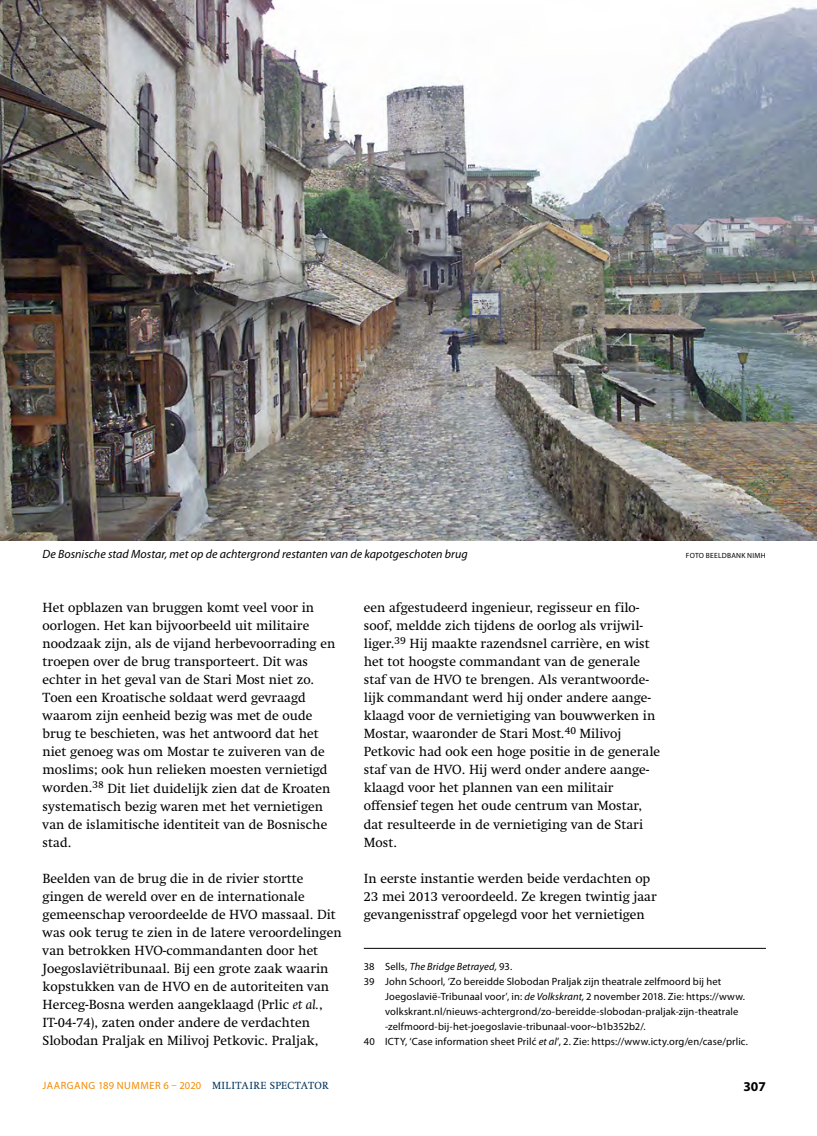
<style>
.page{position:relative;width:817px;height:1136px;background:#fff}
.page>*{position:absolute;margin:0;border:0;box-sizing:border-box;transform-origin:0 0}
.t1{font:13.5px/18px "Swift LT Std";color:#000}
.t2{font:700 13.5px "Myriad Pro";color:#000}
.t3{font:italic 12px "Myriad Pro";letter-spacing:.005em;color:#000}
.t4{font:10.5px "Myriad Pro";letter-spacing:.015em;color:#000}
.t5{font:10.5px "Myriad Pro";letter-spacing:.045em;color:#f38a00}
.t6{font:italic 10.5px "Myriad Pro";letter-spacing:.01em;color:#000}
.t7{font:7.5px "Myriad Pro";letter-spacing:.035em;color:#000}
.s1{font-style:italic}
.s2{font-style:normal}
.s3{font-family:"Swift LT Std";color:#00355f}
</style>
<div class="page">
<img style="left:0;top:0;width:816px;height:540px">
<hr style="left:364px;top:947px;width:401px;height:1px;background:#000">
<p class="t3" style="left:43px;top:547px;width:426px">De Bosnische stad Mostar, met op de achtergrond restanten van de kapotgeschoten brug</p>
<p class="t7" style="left:685px;top:551px;width:81px">FOTO BEELDBANK NIMH</p>
<p class="t1" style="left:43px;top:599px;width:294px">Het opblazen van bruggen komt veel voor in oorlogen. Het kan bijvoorbeeld uit militaire noodzaak zijn, als de vijand herbevoorrading en troepen over de brug transporteert. Dit was echter in het geval van de Stari Most niet zo.<br>Toen een Kroatische soldaat werd gevraagd waarom zijn eenheid bezig was met de oude brug te beschieten, was het antwoord dat het niet genoeg was om Mostar te zuiveren van de moslims; ook hun relieken moesten vernietigd worden.<sup>38</sup> Dit liet duidelijk zien dat de Kroaten systematisch bezig waren met het vernietigen van de islamitische identiteit van de Bosnische stad.</p>
<p class="t1" style="left:43px;top:869px;width:300px">Beelden van de brug die in de rivier stortte gingen de wereld over en de internationale gemeenschap veroordeelde de HVO massaal. Dit was ook terug te zien in de latere veroordelingen van betrokken HVO-commandanten door het Joegoslaviëtribunaal. Bij een grote zaak waarin kopstukken van de HVO en de autoriteiten van Herceg-Bosna werden aangeklaagd (Prlic <span class="s1">et al.</span>, IT-04-74), zaten onder andere de verdachten Slobodan Praljak en Milivoj Petkovic. Praljak,</p>
<p class="t1" style="left:364px;top:599px;width:298px">een afgestudeerd ingenieur, regisseur en filo&shy;soof, meldde zich tijdens de oorlog als vrijwil&shy;liger.<sup>39</sup> Hij maakte razendsnel carrière, en wist het tot hoogste commandant van de generale staf van de HVO te brengen. Als verantwoorde&shy;lijk commandant werd hij onder andere aange&shy;klaagd voor de vernietiging van bouwwerken in Mostar, waaronder de Stari Most<span class="s1">.</span><sup>40</sup> Milivoj Petkovic had ook een hoge positie in de generale staf van de HVO. Hij werd onder andere aange&shy;klaagd voor het plannen van een militair offensief tegen het oude centrum van Mostar, dat resulteerde in de vernietiging van de Stari Most.</p>
<p class="t1" style="left:364px;top:869px;width:294px">In eerste instantie werden beide verdachten op<br>23 mei 2013 veroordeeld. Ze kregen twintig jaar gevangenisstraf opgelegd voor het vernietigen</p>
<p class="t6" style="left:364px;top:959px;width:150px"><span class="s2">38 Sells,</span> The Bridge Betrayed, <span class="s2">93.</span></p>
<p class="t4" style="left:364px;top:974px;width:359px">39 John Schoorl, ‘Zo bereidde Slobodan Praljak zijn theatrale zelfmoord bij het</p>
<p class="t4" style="left:385px;top:989px;width:361px">Joegoslavië-Tribunaal voor’, in: <span class="s1">de Volkskrant,</span> 2 november 2018. Zie: https://www.</p>
<p class="t4" style="left:385px;top:1004px;width:355px">volkskrant.nl/nieuws-achtergrond/zo-bereidde-slobodan-praljak-zijn-theatrale</p>
<p class="t4" style="left:385px;top:1019px;width:262px">-zelfmoord-bij-het-joegoslavie-tribunaal-voor~b1b352b2/.</p>
<p class="t4" style="left:364px;top:1034px;width:385px">40 ICTY, ‘Case information sheet Prilć <span class="s1">et al</span>’, 2. Zie: https://www.icty.org/en/case/prlic.</p>
<p class="t5" style="left:43px;top:1078px;width:287px">JAARGANG 189 NUMMER 6 – 2020 <span class="s3">MILITAIRE SPECTATOR</span></p>
<p class="t2" style="left:743px;top:1077px;width:24px">307</p>
</div>
